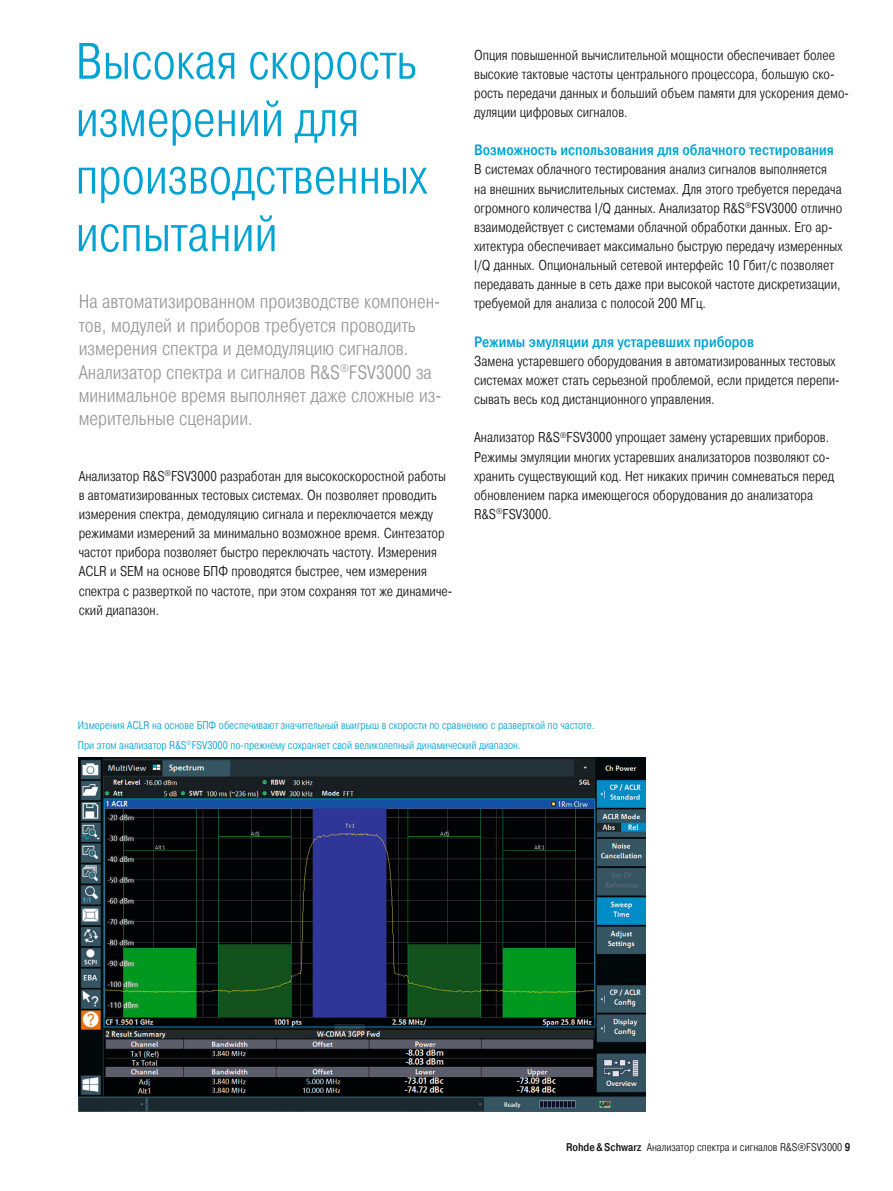
<style>
.page{position:relative;width:893px;height:1191px;background:#fff}
.page>*{position:absolute;margin:0;border:0;box-sizing:border-box;transform-origin:0 0}
.t1{font:300 51px/57.4px "Pragmatica Cond";color:#00a3d3}
.t2{font:300 19.5px/23.4px "Pragmatica Cond";color:#999}
.t3{font:500 15px "Pragmatica Cond";color:#00a3d3}
.t4{font:300 14.25px/19.2px "Pragmatica Cond";color:#131413}
.t5{font:300 11.25px/19.2px "Pragmatica Cond";color:#00a3d3}
.t6{font:300 11.25px "Pragmatica Cond";color:#131413}
.s1{font-weight:500}
</style>
<div class="page">
<img style="left:79px;top:757px;width:566px;height:354px">
<h1 class="t1" style="left:76px;top:33px;width:353px">Высокая скорость измерений для производственных испытаний</h1>
<p class="t2" style="left:79px;top:290px;width:364px">На автоматизированном производстве компонен&shy;тов, модулей и приборов требуется проводить измерения спектра и демодуляцию сигналов.<br>Анализатор спектра и сигналов R&amp;S<sup>®</sup>FSV3000 за минимальное время выполняет даже сложные из&shy;мерительные сценарии.</p>
<p class="t4" style="left:79px;top:466px;width:375px">Анализатор R&amp;S<sup>®</sup>FSV3000 разработан для высокоскоростной работы в автоматизированных тестовых системах. Он позволяет проводить измерения спектра, демодуляцию сигнала и переключается между режимами измерений за минимально возможное время. Синтезатор частот прибора позволяет быстро переключать частоту. Измерения ACLR и SEM на основе БПФ проводятся быстрее, чем измерения спектра с разверткой по частоте, при этом сохраняя тот же динамиче&shy;ский диапазон.</p>
<p class="t4" style="left:474px;top:45px;width:376px">Опция повышенной вычислительной мощности обеспечивает более высокие тактовые частоты центрального процессора, большую ско&shy;рость передачи данных и больший объем памяти для ускорения демо&shy;дуляции цифровых сигналов.</p>
<p class="t3" style="left:474px;top:141px;width:361px">Возможность использования для облачного тестирования</p>
<p class="t4" style="left:474px;top:160px;width:370px">В системах облачного тестирования анализ сигналов выполняется на внешних вычислительных системах. Для этого требуется передача огромного количества I/Q данных. Анализатор R&amp;S<sup>®</sup>FSV3000 отлично взаимодействует с системами облачной обработки данных. Его ар&shy;хитектура обеспечивает максимально быструю передачу измеренных I/Q данных. Опциональный сетевой интерфейс 10 Гбит/с позволяет передавать данные в сеть даже при высокой частоте дискретизации, требуемой для анализа с полосой 200 МГц.</p>
<p class="t3" style="left:474px;top:333px;width:281px">Режимы эмуляции для устаревших приборов</p>
<p class="t4" style="left:474px;top:351px;width:367px">Замена устаревшего оборудования в автоматизированных тестовых системах может стать серьезной проблемой, если придется перепи&shy;сывать весь код дистанционного управления.</p>
<p class="t4" style="left:474px;top:428px;width:362px">Анализатор R&amp;S<sup>®</sup>FSV3000 упрощает замену устаревших приборов.<br>Режимы эмуляции многих устаревших анализаторов позволяют со&shy;хранить существующий код. Нет никаких причин сомневаться перед обновлением парка имеющегося оборудования до анализатора R&amp;S<sup>®</sup>FSV3000.</p>
<p class="t5" style="left:78px;top:716px;width:518px">Измерения ACLR на основе БПФ обеспечивают значительный выигрыш в скорости по сравнению с разверткой по частоте.<br>При этом анализатор R&amp;S<sup>®</sup>FSV3000 по-прежнему сохраняет свой великолепный динамический диапазон.</p>
<p class="t6" style="left:566px;top:1140px;width:286px"><span class="s1">Rohde&amp;Schwarz</span> Анализатор спектра и сигналов R&amp;S®FSV3000 <span class="s1">9</span></p>
</div>
